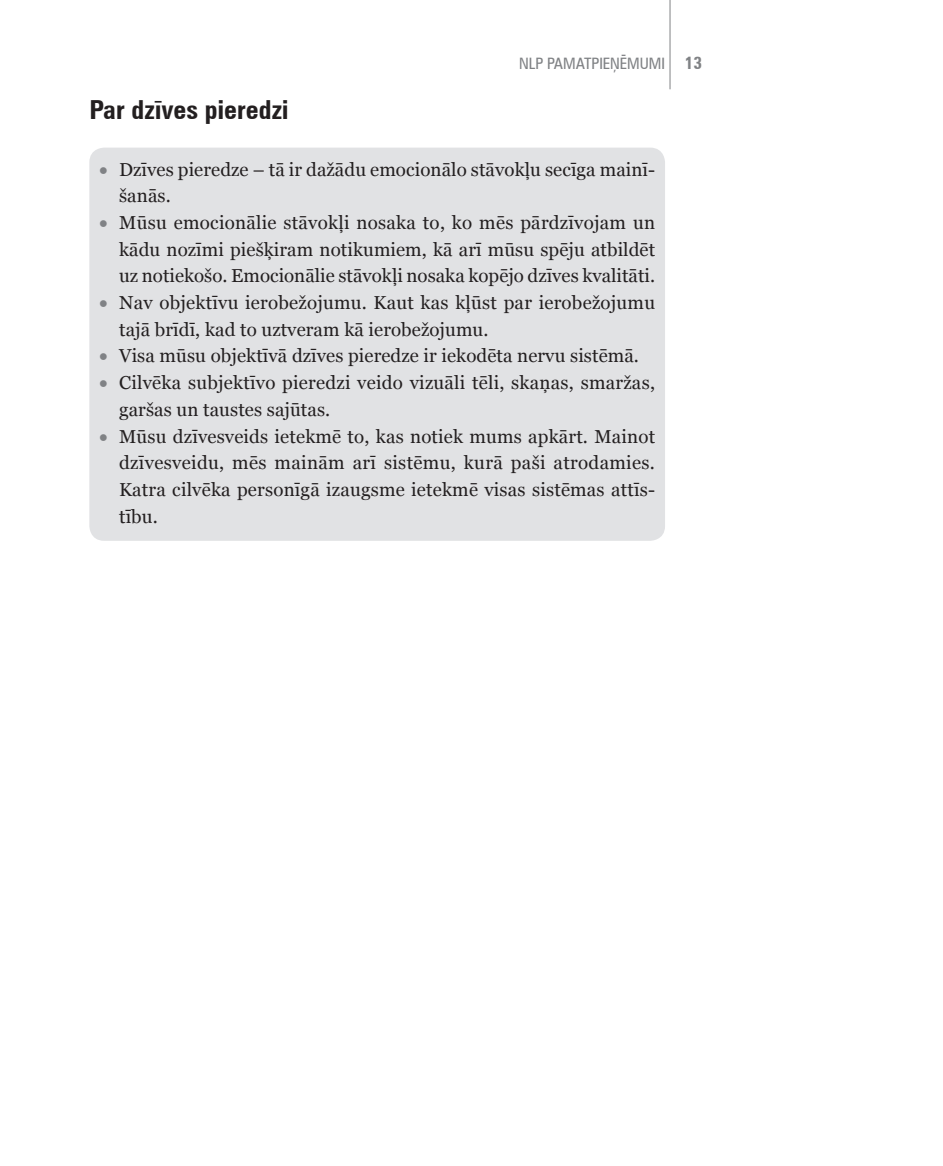
<style>
.page{position:relative;width:943px;height:1166px;background:#fff}
.page>*{position:absolute;margin:0;border:0;box-sizing:border-box;transform-origin:0 0}
.t1{font:700 condensed 26.25px "Zurich TL";color:#231f20}
.t2{font:18.72px/26.6px "Georgia";letter-spacing:.005em;color:#231f20}
.t3{font:condensed 15.75px "Zurich TL";color:#808285}
.s1{font-weight:700;font-size:17.5px}
.s2{color:#808285}
</style>
<div class="page">
<hr style="left:669px;top:0;width:1px;height:89px;background:#808285">
<div style="left:89px;top:148px;width:576px;height:393px;background:#e1e2e4;border-radius:15px"></div>
<p class="t3" style="left:519px;top:53px;width:184px">NLP PAMATPIEŅĒMUMI <span class="s1">13</span></p>
<h1 class="t1" style="left:89px;top:94px;width:201px">Par dzīves pieredzi</h1>
<p class="t2" style="left:119px;top:156px;width:537px;text-indent:-20px"><span class="s2">•</span> Dzīves pieredze – tā ir dažādu emocionālo stāvokļu secīga mainī&shy;šanās.</p>
<p class="t2" style="left:119px;top:210px;width:537px;text-align:justify;text-indent:-20px"><span class="s2">•</span> Mūsu emocionālie stāvokļi nosaka to, ko mēs pārdzīvojam un kādu nozīmi piešķiram notikumiem, kā arī mūsu spēju atbildēt uz notiekošo. Emocionālie stāvokļi nosaka kopējo dzīves kvalitāti.</p>
<p class="t2" style="left:119px;top:290px;width:537px;text-indent:-20px"><span class="s2">•</span> Nav objektīvu ierobežojumu. Kaut kas kļūst par ierobežojumu tajā brīdī, kad to uztveram kā ierobežojumu.</p>
<p class="t2" style="left:99px;top:343px;width:541px"><span class="s2">•</span> Visa mūsu objektīvā dzīves pieredze ir iekodēta nervu sistēmā.</p>
<p class="t2" style="left:119px;top:370px;width:537px;text-indent:-20px"><span class="s2">•</span> Cilvēka subjektīvo pieredzi veido vizuāli tēli, skaņas, smaržas, garšas un taustes sajūtas.</p>
<p class="t2" style="left:119px;top:423px;width:537px;text-align:justify;text-indent:-20px"><span class="s2">•</span> Mūsu dzīvesveids ietekmē to, kas notiek mums apkārt. Mainot dzīvesveidu, mēs mainām arī sistēmu, kurā paši atrodamies.<br>Katra cilvēka personīgā izaugsme ietekmē visas sistēmas attīs&shy;tību.</p>
</div>
